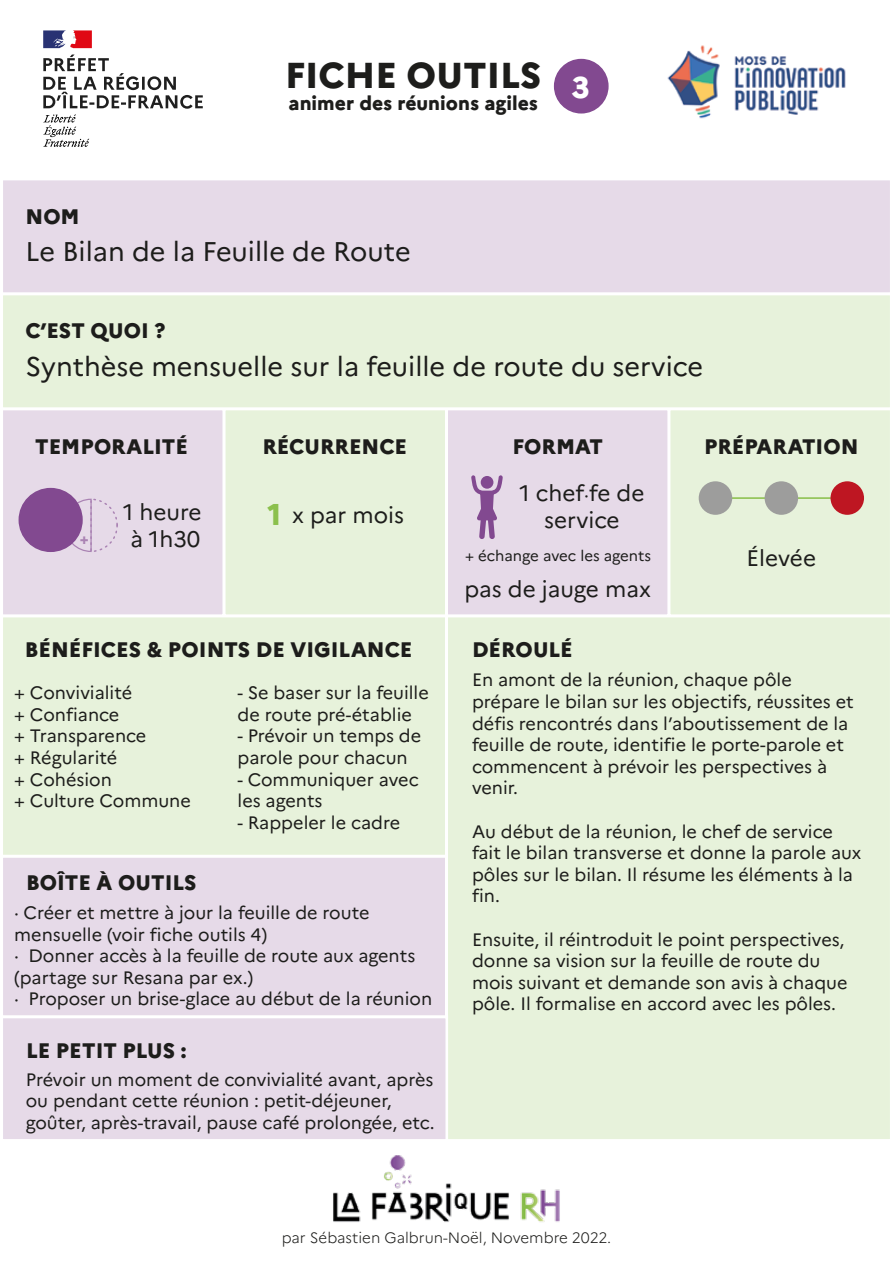
<style>
.page{position:relative;width:893px;height:1263px;background:#fff}
.page>*{position:absolute;margin:0;border:0;box-sizing:border-box;transform-origin:0 0}
.t1{font:800 36px "Marianne";color:#1d1d1b}
.t2{font:800 30px "Marianne";color:#8bc04c}
.t3{font:27px "Marianne";color:#1d1d1b}
.t4{font:22.5px/27px "Marianne";color:#1d1d1b;text-align:center}
.t5{font:800 21px "Marianne";color:#1d1d1b}
.t6{font:800 19.5px "Marianne";color:#1d1d1b}
.t7{font:18px/21.6px "Marianne";color:#1d1d1b}
.t8{font:300 15px "Marianne";color:#1d1d1b}
.t9{font:15px "Marianne";color:#1d1d1b}
.t10{font:800 15px "Marianne";color:#824990}
.s1{font-size:18px}
</style>
<div class="page">
<div style="left:0;top:407px;width:226px;height:210px;background:#e6dae8;border:3px solid #fff"></div>
<div style="left:0;top:177px;width:893px;height:118px;background:#e6dae8;border:3px solid #fff"></div>
<div style="left:223px;top:407px;width:225px;height:210px;background:#e7f2db;border:3px solid #fff"></div>
<div style="left:0;top:855px;width:448px;height:163px;background:#e6dae8;border:3px solid #fff"></div>
<div style="left:445px;top:407px;width:225px;height:210px;background:#e6dae8;border:3px solid #fff"></div>
<div style="left:667px;top:407px;width:226px;height:210px;background:#e7f2db;border:3px solid #fff"></div>
<div style="left:0;top:292px;width:893px;height:118px;background:#e7f2db;border:3px solid #fff"></div>
<hr style="left:715px;top:497px;width:132px;height:2px;background:#8bc04c">
<div style="left:0;top:614px;width:448px;height:244px;background:#e7f2db;border:3px solid #fff"></div>
<div style="left:445px;top:614px;width:448px;height:528px;background:#e7f2db;border:3px solid #fff"></div>
<div style="left:0;top:1015px;width:448px;height:127px;background:#e6dae8;border:3px solid #fff"></div>
<img style="left:306px;top:1047px;width:281px;height:175px">
<div style="left:699px;top:481px;width:33px;height:34px;background:#9d9d9c;border-radius:50%"></div>
<div style="left:765px;top:481px;width:33px;height:34px;background:#9d9d9c;border-radius:50%"></div>
<div style="left:830px;top:481px;width:34px;height:34px;background:#be1622;border-radius:50%"></div>
<svg style="left:471px;top:475px;width:32px;height:64px"></svg>
<div style="left:481px;top:476px;width:12px;height:13px;background:#824990;border-radius:50%"></div>
<svg style="left:64px;top:498px;width:54px;height:54px"></svg>
<div style="left:19px;top:489px;width:63px;height:62px;background:#824990;border-radius:50%"></div>
<div style="left:19px;top:488px;width:64px;height:64px;border:2px solid #824990;border-radius:50%"></div>
<img style="left:667px;top:45px;width:179px;height:74px">
<div style="left:555px;top:60px;width:53px;height:53px;background:#824990;border-radius:50%"></div>
<div style="left:554px;top:59px;width:55px;height:55px;border:2px solid #824990;border-radius:50%"></div>
<svg style="left:43px;top:30px;width:49px;height:18px"></svg>
<svg style="left:43px;top:55px;width:160px;height:54px"></svg>
<svg style="left:43px;top:115px;width:46px;height:32px"></svg>
<h1 class="t1" style="left:285px;top:54px;width:306px">FICHE OUTILS <sub>3</sub></h1>
<p class="t6" style="left:289px;top:91px;width:251px">animer des réunions agiles</p>
<p class="t5" style="left:26px;top:203px;width:56px">NOM</p>
<h3 class="t3" style="left:26px;top:235px;width:387px">Le Bilan de la Feuille de Route</h3>
<p class="t5" style="left:26px;top:318px;width:141px">C’EST QUOI ?</p>
<h3 class="t3" style="left:26px;top:350px;width:679px">Synthèse mensuelle sur la feuille de route du service</h3>
<p class="t5" style="left:35px;top:434px;width:154px">TEMPORALITÉ</p>
<p class="t5" style="left:262px;top:434px;width:146px">RÉCURRENCE</p>
<p class="t5" style="left:704px;top:434px;width:156px">PRÉPARATION</p>
<p class="t5" style="left:512px;top:434px;width:92px">FORMAT</p>
<p class="t10" style="left:79px;top:529px;width:10px">+</p>
<p class="t4" style="left:123px;top:498px;width:80px">1 heure à 1h30</p>
<p class="t4" style="left:292px;top:502px;width:113px">x par mois</p>
<h2 class="t2" style="left:267px;top:496px;width:15px">1</h2>
<p class="t4" style="left:519px;top:479px;width:126px">1 chef<span class="s1">·</span>fe de service</p>
<p class="t9" style="left:465px;top:546px;width:188px">+ échange avec les agents</p>
<p class="t4" style="left:464px;top:575px;width:188px">pas de jauge max</p>
<p class="t4" style="left:747px;top:545px;width:71px">Élevée</p>
<p class="t5" style="left:25px;top:637px;width:389px">BÉNÉFICES &amp; POINTS DE VIGILANCE</p>
<p class="t5" style="left:472px;top:637px;width:102px">DÉROULÉ</p>
<p class="t7" style="left:472px;top:669px;width:383px">En amont de la réunion, chaque pôle prépare le bilan sur les objectifs, réussites et défis rencontrés dans l’aboutissement de la feuille de route, identifie le porte-parole et commencent à prévoir les perspectives à venir.</p>
<p class="t7" style="left:472px;top:820px;width:391px">Au début de la réunion, le chef de service fait le bilan transverse et donne la parole aux pôles sur le bilan. Il résume les éléments à la fin.</p>
<p class="t7" style="left:472px;top:928px;width:377px">Ensuite, il réintroduit le point perspectives, donne sa vision sur la feuille de route du mois suivant et demande son avis à chaque pôle. Il formalise en accord avec les pôles.</p>
<p class="t7" style="left:14px;top:682px;width:178px">+ Convivialité<br>+ Confiance<br>+ Transparence<br>+ Régularité<br>+ Cohésion<br>+ Culture Commune</p>
<p class="t7" style="left:238px;top:682px;width:193px">- Se baser sur la feuille de route pré-établie</p>
<p class="t7" style="left:238px;top:725px;width:185px">- Prévoir un temps de parole pour chacun</p>
<p class="t7" style="left:238px;top:768px;width:183px">- Communiquer avec les agents</p>
<p class="t7" style="left:238px;top:811px;width:164px">- Rappeler le cadre</p>
<p class="t5" style="left:26px;top:869px;width:172px">BOÎTE À OUTILS</p>
<p class="t7" style="left:14px;top:902px;width:420px">· Créer et mettre à jour la feuille de route mensuelle (voir fiche outils 4)<br>· Donner accès à la feuille de route aux agents (partage sur Resana par ex.)<br>· Proposer un brise-glace au début de la réunion</p>
<p class="t5" style="left:26px;top:1037px;width:162px">LE PETIT PLUS :</p>
<p class="t7" style="left:26px;top:1068px;width:411px">Prévoir un moment de convivialité avant, après ou pendant cette réunion : petit-déjeuner, goûter, après-travail, pause café prolongée, etc.</p>
<p class="t8" style="left:282px;top:1229px;width:331px">par Sébastien Galbrun-Noël, Novembre 2022.</p>
</div>
